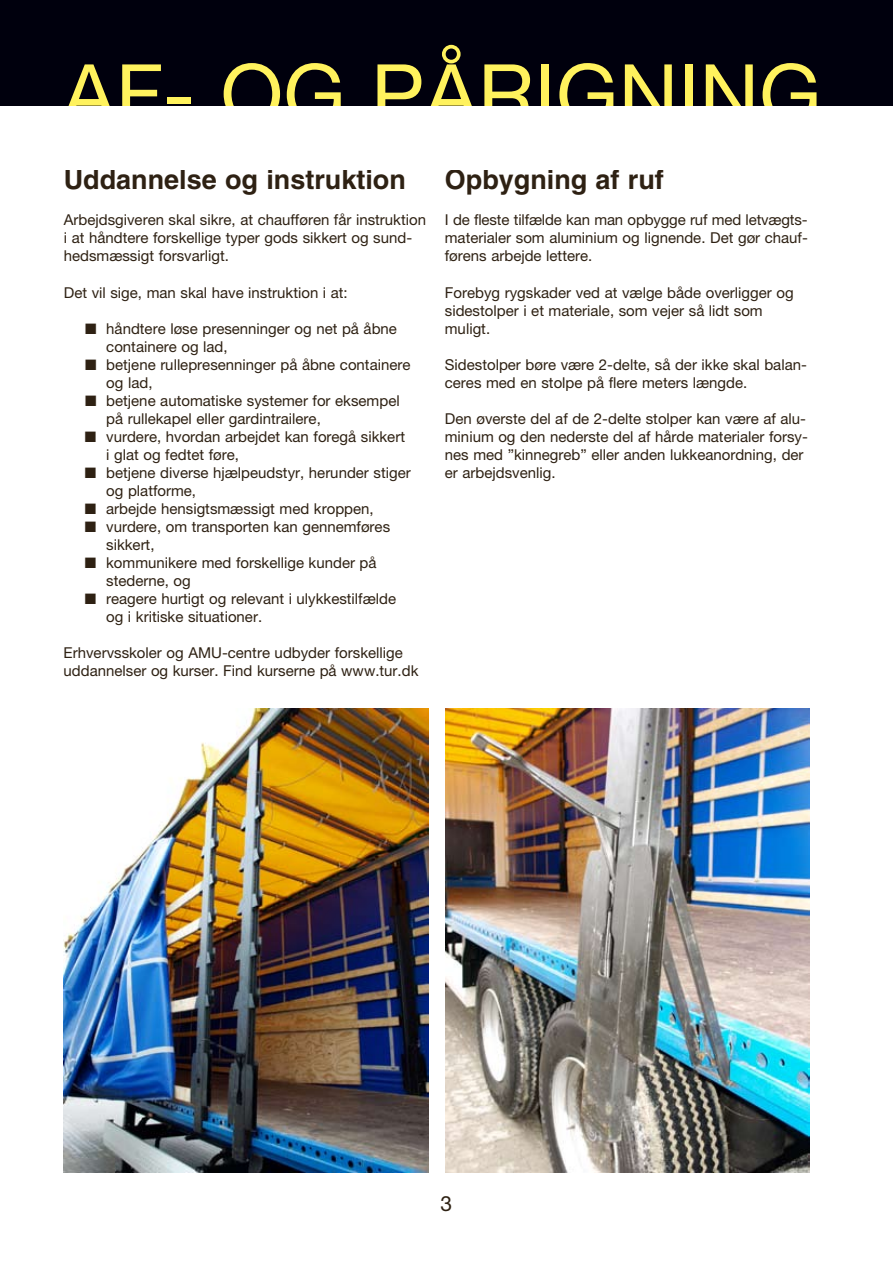
<style>
.page{position:relative;width:893px;height:1263px;background:#fff}
.page>*{position:absolute;margin:0;border:0;box-sizing:border-box;transform-origin:0 0}
.t1{font:82.5px "Helvetica Neue";color:#fff25d}
.t2{font:700 27px "Helvetica LT Std";color:#2e2113}
.t3{font:21px "Helvetica Neue LT Std";color:#2e2113}
.t4{font:15px/18px "Helvetica Neue LT Std";color:#2e2113}
</style>
<div class="page">
<div style="left:0;top:0;width:893px;height:106px;background:#00000d"></div>
<img style="left:64px;top:709px;width:364px;height:464px">
<img style="left:445px;top:709px;width:364px;height:464px">
<h1 class="t1" style="left:62px;top:45px;width:761px">AF- OG PÅRIGNING</h1>
<h2 class="t2" style="left:64px;top:163px;width:344px">Uddannelse og instruktion</h2>
<p class="t4" style="left:64px;top:211px;width:364px">Arbejdsgiveren skal sikre, at chaufføren får instruktion i at håndtere forskellige typer gods sikkert og sund&shy;hedsmæssigt forsvarligt.</p>
<p class="t4" style="left:64px;top:283px;width:285px">Det vil sige, man skal have instruktion i at:</p>
<p class="t4" style="left:106px;top:319px;width:292px;text-indent:-21px">■ håndtere løse presenninger og net på åbne containere og lad,</p>
<p class="t4" style="left:106px;top:355px;width:306px;text-indent:-21px">■ betjene rullepresenninger på åbne containere og lad,</p>
<p class="t4" style="left:106px;top:391px;width:295px;text-indent:-21px">■ betjene automatiske systemer for eksempel på rullekapel eller gardintrailere,</p>
<p class="t4" style="left:106px;top:427px;width:300px;text-indent:-21px">■ vurdere, hvordan arbejdet kan foregå sikkert i glat og fedtet føre,</p>
<p class="t4" style="left:106px;top:463px;width:306px;text-indent:-21px">■ betjene diverse hjælpeudstyr, herunder stiger og platforme,</p>
<p class="t4" style="left:85px;top:499px;width:290px">■ arbejde hensigtsmæssigt med kroppen,</p>
<p class="t4" style="left:106px;top:517px;width:285px;text-indent:-21px">■ vurdere, om transporten kan gennemføres sikkert,</p>
<p class="t4" style="left:106px;top:553px;width:272px;text-indent:-21px">■ kommunikere med forskellige kunder på stederne, og</p>
<p class="t4" style="left:106px;top:589px;width:291px;text-indent:-21px">■ reagere hurtigt og relevant i ulykkestilfælde og i kritiske situationer.</p>
<p class="t4" style="left:64px;top:643px;width:356px">Erhvervsskoler og AMU-centre udbyder forskellige uddannelser og kurser. Find kurserne på www.tur. dk</p>
<h2 class="t2" style="left:445px;top:163px;width:221px">Opbygning af ruf</h2>
<p class="t4" style="left:445px;top:211px;width:365px;text-align:justify">I de fleste tilfælde kan man opbygge ruf med letvægts&shy;materialer som aluminium og lignende. Det gør chauf&shy;førens arbejde lettere.</p>
<p class="t4" style="left:445px;top:283px;width:350px">Forebyg rygskader ved at vælge både overligger og sidestolper i et materiale, som vejer så lidt som muligt.</p>
<p class="t4" style="left:445px;top:355px;width:364px">Sidestolper børe være 2-delte, så der ikke skal balan&shy;ceres med en stolpe på flere meters længde.</p>
<p class="t4" style="left:445px;top:409px;width:365px">Den øverste del af de 2-delte stolper kan være af alu&shy;minium og den nederste del af hårde materialer forsy&shy;nes med ”kinnegreb” eller anden lukkeanordning, der er arbejdsvenlig.</p>
<h3 class="t3" style="left:441px;top:1191px;width:13px">3</h3>
</div>
